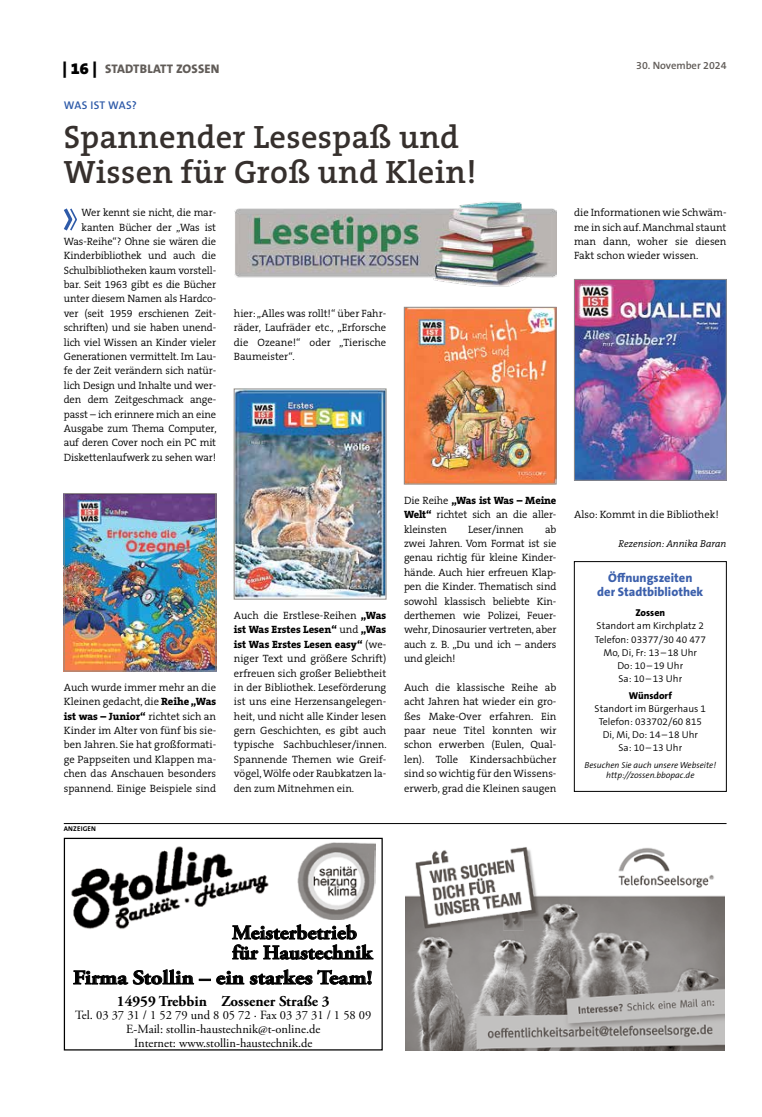
<style>
.page{position:relative;width:762px;height:1117px;background:#fff}
.page>*{position:absolute;margin:0;border:0;box-sizing:border-box;transform-origin:0 0}
.t1{font:600 32.5px/35px "The Serif B W6";letter-spacing:.01em;color:#36302d}
.t2{font:700 20px/20px "Adobe Garamond Pro";color:#000;scale:1.05 1}
.t3{font:700 20px "Adobe Garamond Pro";color:#000;scale:1.12 1}
.t4{font:700 15px "Adobe Garamond Pro";color:#000}
.t5{font:12.5px/13.8px "Adobe Garamond Pro";color:#000;text-align:center}
.t6{font:800 12.5px/14.4px "The Sans B W8";color:#3c60ac;text-align:center}
.t7{font:800 12.5px "The Sans B W8";letter-spacing:.015em;color:#615c58}
.t8{font:600 11.25px "The Sans B W6";color:#2e5aa8}
.t9{font:300 10.62px/14.4px "The Serif B W4";letter-spacing:-.01em;color:#000;text-align:justify}
.t10{font:800 10.62px/14.4px "The Serif B W8";color:#000}
.t11{font:600 10.62px "The Sans B W6";color:#615c58}
.t12{font:300 10px/13.1px "The Sans B W4";color:#000;text-align:center}
.t13{font:italic 300 10px "The Serif B W4";color:#000}
.t14{font:800 10px "The Sans B W8";color:#000}
.t15{font:italic 300 8.75px/10px "The Sans B W4";color:#000;text-align:center}
.t16{font:700 6.88px "The Sans B W7";letter-spacing:.025em;color:#000}
.s1{font-family:"The Sans B W9";font-weight:900;font-size:16.25px;color:#000}
.s2{font-family:"The Serif B W8";font-weight:800}
.s3{font-family:"The Serif B W4";font-weight:300}
</style>
<div class="page">
<img style="left:66px;top:495px;width:148px;height:174px">
<div style="left:64px;top:493px;width:152px;height:178px;border:1px solid #8f8b89"></div>
<img style="left:236px;top:390px;width:148px;height:207px">
<div style="left:234px;top:388px;width:152px;height:211px;border:1px solid #8f8b89"></div>
<img style="left:406px;top:309px;width:148px;height:173px">
<div style="left:404px;top:307px;width:152px;height:177px;border:1px solid #8f8b89"></div>
<img style="left:576px;top:281px;width:148px;height:197px">
<div style="left:574px;top:279px;width:152px;height:201px;border:1px solid #8f8b89"></div>
<img style="left:234px;top:201px;width:322px;height:86px">
<div style="left:574px;top:561px;width:152px;height:230px;border:1px solid #000"></div>
<svg style="left:64px;top:208px;width:13px;height:23px"></svg>
<hr style="left:64px;top:823px;width:662px;height:1px;background:#000">
<div style="left:64px;top:837px;width:319px;height:213px;border:1px solid #000"></div>
<img style="left:71px;top:846px;width:198px;height:83px">
<svg style="left:231px;top:904px;width:142px;height:55px"></svg>
<svg style="left:73px;top:969px;width:299px;height:15px"></svg>
<img style="left:297px;top:842px;width:78px;height:76px">
<img style="left:406px;top:847px;width:319px;height:203px">
<p class="t7" style="left:63px;top:61px;width:158px"><span class="s1">| 16 |</span> Stadtblatt Zoss en</p>
<p class="t8" style="left:64px;top:98px;width:9px">Was</p>
<p class="t8" style="left:90px;top:98px;width:48px">ist was ?</p>
<h1 class="t1" style="left:64px;top:119px;width:414px">Spannender Lesespaß und<br>Wissen für Groß und Klein!</h1>
<p class="t9" style="left:64px;top:205px;width:154px;text-align:right">Wer kennt sie nicht, die mar&shy;kanten Bücher der „Was ist<br>Was-Reihe“? Ohne sie wären die<br>Kinderbibliothek und auch die<br>Schulbibliotheken kaum vorstell&shy;bar. Seit 1963 gibt es die Bücher unter diesem Namen als Hardco&shy;ver (seit 1959 erschienen Zeit&shy;schriften) und sie haben unend&shy;lich viel Wissen an Kinder vieler<br>Generationen vermittelt. Im Lau&shy;fe der Zeit verändern sich natür&shy;lich Design und Inhalte und wer&shy;den dem Zeitgeschmack ange&shy;passt – ich erinnere mich an eine<br>Ausgabe zum Thema Computer, auf deren Cover noch ein PC mit<br>Diskettenlaufwerk zu sehen war!</p>
<p class="t9" style="left:234px;top:306px;width:154px">hier: „Alles was rollt!“ über Fahr&shy;räder, Laufräder etc., „Erforsche die Ozeane!“ oder „Tierische Baumeister“.</p>
<p class="t9" style="left:64px;top:680px;width:154px">Auch wurde immer mehr an die<br>Kleinen gedacht, die <span class="s2">Reihe „Was</span></p>
<p class="t10" style="left:64px;top:708px;width:154px">ist was – Junior“ <span class="s3">richtet sich an</span></p>
<p class="t9" style="left:64px;top:723px;width:154px">Kinder im Alter von fünf bis sie&shy;ben Jahren. Sie hat großformati&shy;ge Pappseiten und Klappen ma&shy;chen das Anschauen besonders spannend. Einige Beispiele sind</p>
<p class="t16" style="left:64px;top:824px;width:33px">ANZEIGEN</p>
<p class="t9" style="left:234px;top:608px;width:154px">Auch die Erstlese-Reihen <span class="s2">„Was</span></p>
<p class="t10" style="left:234px;top:622px;width:154px">ist Was Erstes Lesen“ <span class="s3">und</span> „Was ist Was Erstes Lesen easy“ <span class="s3">(we-</span></p>
<p class="t9" style="left:234px;top:651px;width:154px">niger Text und größere Schrift) erfreuen sich großer Beliebtheit in der Bibliothek. Leseförderung ist uns eine Herzensangelegen&shy;heit, und nicht alle Kinder lesen gern Geschichten, es gibt auch typische Sachbuchleser/innen.<br>Spannende Themen wie Greif&shy;vögel, Wölfe oder Raubkatzen la&shy;den zum Mitnehmen ein.</p>
<p class="t10" style="left:404px;top:493px;width:154px"><span class="s3">Die Reihe</span> „Was ist Was – Meine</p>
<p class="t9" style="left:404px;top:507px;width:153px"><span class="s2">Welt“</span> richtet sich an die aller&shy;kleinsten</p>
<p class="t9" style="left:468px;top:522px;width:57px">Leser/innen</p>
<p class="t9" style="left:404px;top:522px;width:154px;text-indent:141px">ab zwei Jahren. Vom Format ist sie genau richtig für kleine Kinder&shy;hände. Auch hier erfreuen Klap&shy;pen die Kinder. Thematisch sind sowohl klassisch beliebte Kin&shy;derthemen wie Polizei, Feuer&shy;wehr, Dinosaurier vertreten, aber auch z. B. „Du und ich – anders und gleich!</p>
<p class="t9" style="left:404px;top:680px;width:154px">Auch die klassische Reihe ab acht Jahren hat wieder ein gro&shy;ßes Make-Over erfahren. Ein paar neue Titel konnten wir schon erwerben (Eulen, Qual&shy;len). Tolle Kindersachbücher sind so wichtig für den Wissens&shy;erwerb, grad die Kleinen saugen</p>
<p class="t11" style="left:636px;top:59px;width:92px">30. November 2024</p>
<p class="t9" style="left:574px;top:205px;width:154px">die Informationen wie Schwäm&shy;me in sich auf. Manchmal staunt man dann, woher sie diesen Fakt schon wieder wissen.</p>
<p class="t9" style="left:574px;top:507px;width:146px">Also: Kommt in die Bibliothek!</p>
<p class="t13" style="left:618px;top:537px;width:109px">Rezension: Annika Baran</p>
<p class="t6" style="left:597px;top:570px;width:108px">Öffnungszeiten<br>der Stadtbibliothek</p>
<p class="t14" style="left:635px;top:606px;width:31px">Zossen</p>
<p class="t12" style="left:595px;top:619px;width:113px">Standort am Kirchplatz 2<br>Telefon: 03377/30 40 477<br>Mo, Di, Fr: 13–18 Uhr<br>Do: 10–19 Uhr<br>Sa: 10–13 Uhr</p>
<p class="t14" style="left:629px;top:688px;width:45px">Wünsdorf</p>
<p class="t12" style="left:595px;top:701px;width:113px">Standort im Bürgerhaus 1<br>Telefon: 033702/60 815<br>Di, Mi, Do: 14–18 Uhr<br>Sa: 10–13 Uhr</p>
<p class="t15" style="left:584px;top:760px;width:133px">Besuchen Sie auch unsere Webseite! http://zossen.bbopac.de</p>
<h2 class="t2" style="left:232px;top:922px;width:135px">Meisterbetrieb für Haustechnik</h2>
<h2 class="t3" style="left:73px;top:965px;width:269px">Firma Stollin – ein starkes Team!</h2>
<h3 class="t4" style="left:117px;top:991px;width:214px">14959 Trebbin Zossener Straße 3</h3>
<p class="t5" style="left:75px;top:1008px;width:298px">Tel. 03 37 31 / 1 52 79 und 8 05 72 · Fax 03 37 31 / 1 58 09<br>E-Mail: stollin-haustechnik@t-online.de<br>Internet: www.stollin-haustechnik.de</p>
</div>
